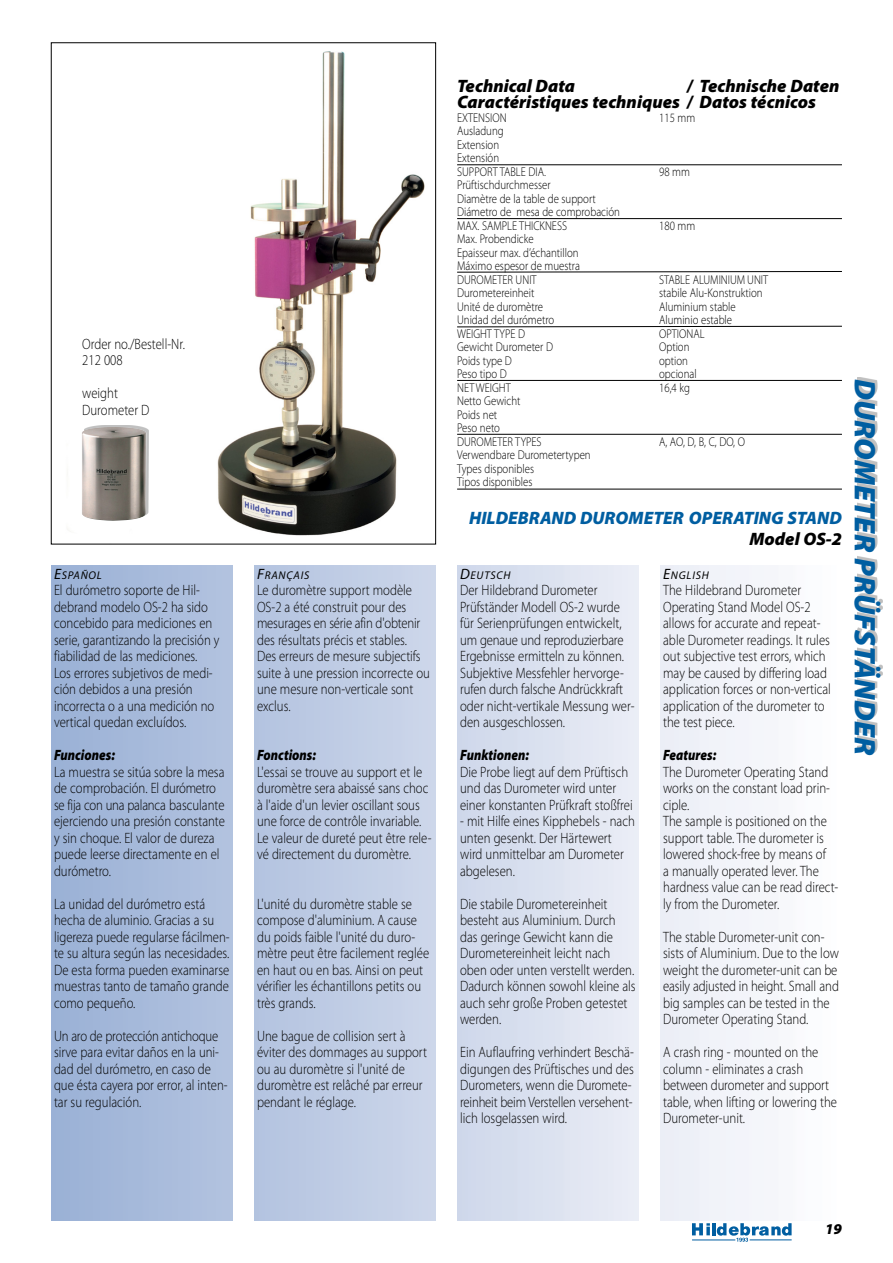
<style>
.page{position:relative;width:893px;height:1263px;background:#fff}
.page>*{position:absolute;margin:0;border:0;box-sizing:border-box;transform-origin:0 0}
.Titel{font:italic 900 30px "Myriad Pro";color:#005ea1}
.Untertitel{font:italic 900 18px "Myriad Pro";color:#000}
.t1{font:italic 900 18px "Myriad Pro";color:#005ea1}
.Text{font:300 15px/16.5px "Myriad Pro";color:#000;scale:.85 1}
.Text-2{font:italic 900 15px "Myriad Pro";color:#000;scale:.85 1}
.Text-3{font:italic 900 15px "Myriad Pro";color:#000}
.Tabelle{font:300 12.75px "Myriad Pro";color:#000;scale:.85 1}
.Text-4{font:italic 11.25px "Myriad Pro";letter-spacing:.065em;color:#000}
.s1{font-size:15px}
</style>
<div class="page">
<svg style="left:692px;top:1223px;width:18px;height:12px"></svg>
<hr style="left:712px;top:1223px;width:4px;height:12px;background:#005ea1">
<svg style="left:717px;top:1223px;width:75px;height:19px"></svg>
<hr style="left:692px;top:1240px;width:43px;height:1px;background:#005ea1">
<hr style="left:750px;top:1239px;width:42px;height:1px;background:#005ea1">
<div style="left:51px;top:566px;width:182px;height:654px;background:#a6b9da"></div>
<div style="left:254px;top:566px;width:182px;height:654px;background:linear-gradient(to right,#b3c3e0,#cdd7ea)"></div>
<div style="left:457px;top:566px;width:182px;height:654px;background:linear-gradient(to right,#ced7ea,#ebedf6)"></div>
<div style="left:660px;top:566px;width:182px;height:654px;background:#f4f5fa"></div>
<img style="left:217px;top:51px;width:208px;height:485px">
<hr style="left:457px;top:165px;width:385px;height:1px;background:#000">
<hr style="left:457px;top:218px;width:385px;height:1px;background:#000">
<svg style="left:457px;top:271px;width:385px;height:1px"></svg>
<svg style="left:457px;top:326px;width:385px;height:1px"></svg>
<hr style="left:457px;top:380px;width:385px;height:1px;background:#000">
<hr style="left:457px;top:434px;width:385px;height:1px;background:#000">
<hr style="left:457px;top:489px;width:385px;height:1px;background:#000">
<div style="left:856px;top:377px;width:27px;height:376px;background:#000;opacity:.25"></div>
<div style="left:84px;top:425px;width:65px;height:94px;background:#000;opacity:.25"></div>
<img style="left:82px;top:427px;width:64px;height:94px">
<p class="Text" style="left:82px;top:335px;width:122px">Order no./Bestell-Nr.</p>
<p class="Text" style="left:82px;top:352px;width:49px">212 008</p>
<p class="Text" style="left:82px;top:385px;width:43px">weight</p>
<p class="Text" style="left:82px;top:401px;width:81px">Durometer D</p>
<p class="Text-4" style="left:54px;top:568px;width:49px"><span class="s1">E</span>SPAÑOL</p>
<p class="Text" style="left:54px;top:582px;width:196px">El durómetro soporte de Hil&shy;debrand modelo OS-2 ha sido concebido para mediciones en serie, garantizando la precisión y fiabilidad de las mediciones.</p>
<p class="Text" style="left:54px;top:664px;width:190px">Los errores subjetivos de medi&shy;ción debidos a una presión incorrecta o a una medición no vertical quedan excluídos.</p>
<p class="Text-2" style="left:54px;top:745px;width:73px">Funciones:</p>
<p class="Text" style="left:54px;top:763px;width:203px">La muestra se sitúa sobre la mesa de comprobación. El durómetro se fija con una palanca basculante ejerciendo una presión constante y sin choque. El valor de dureza puede leerse directamente en el durómetro.</p>
<p class="Text" style="left:54px;top:895px;width:208px">La unidad del durómetro está hecha de aluminio. Gracias a su ligereza puede regularse fácilmen&shy;te su altura según las necesidades.<br>De esta forma pueden examinarse muestras tanto de tamaño grande como pequeño.</p>
<p class="Text" style="left:54px;top:1027px;width:206px">Un aro de protección antichoque sirve para evitar daños en la uni&shy;dad del durómetro, en caso de que ésta cayera por error, al inten&shy;tar su regulación.</p>
<p class="Text-4" style="left:257px;top:568px;width:54px"><span class="s1">F</span>RANÇAIS</p>
<p class="Text" style="left:257px;top:582px;width:194px">Le duromètre support modèle<br>OS-2 a été construit pour des mesurages en série afin d'obtenir des résultats précis et stables.</p>
<p class="Text" style="left:257px;top:648px;width:205px">Des erreurs de mesure subjectifs suite à une pression incorrecte ou une mesure non-verticale sont exclus.</p>
<p class="Text-2" style="left:257px;top:745px;width:71px">Fonctions:</p>
<p class="Text" style="left:257px;top:763px;width:207px">L'essai se trouve au support et le duromètre sera abaissé sans choc à l'aide d'un levier oscillant sous une force de contrôle invariable.<br>Le valeur de dureté peut être rele&shy;vé directement du duromètre.</p>
<p class="Text" style="left:257px;top:895px;width:204px">L'unité du duromètre stable se compose d'aluminium. A cause du poids faible l'unité du duro&shy;mètre peut être facilement reglée en haut ou en bas. Ainsi on peut vérifier les échantillons petits ou très grands.</p>
<p class="Text" style="left:257px;top:1027px;width:201px">Une bague de collision sert à éviter des dommages au support ou au duromètre si l'unité de duromètre est relâché par erreur pendant le réglage.</p>
<p class="Untertitel" style="left:457px;top:74px;width:119px">Technical Data</p>
<p class="Untertitel" style="left:687px;top:74px;width:154px">/ Technische Daten</p>
<p class="Untertitel" style="left:457px;top:90px;width:360px">Caractéristiques techniques / Datos técnicos</p>
<p class="Tabelle" style="left:457px;top:110px;width:60px">EXTENSION</p>
<p class="Tabelle" style="left:659px;top:110px;width:44px">115 mm</p>
<p class="Tabelle" style="left:457px;top:123px;width:56px">Ausladung</p>
<p class="Tabelle" style="left:457px;top:137px;width:51px">Extension</p>
<p class="Tabelle" style="left:457px;top:150px;width:51px">Extensión</p>
<p class="Tabelle" style="left:457px;top:164px;width:106px">SUPPORT TABLE DIA.</p>
<p class="Tabelle" style="left:659px;top:164px;width:38px">98 mm</p>
<p class="Tabelle" style="left:457px;top:177px;width:111px">Prüftischdurchmesser</p>
<p class="Tabelle" style="left:457px;top:191px;width:165px">Diamètre de la table de support</p>
<p class="Tabelle" style="left:457px;top:204px;width:193px">Diámetro de mesa de comprobación</p>
<p class="Tabelle" style="left:457px;top:218px;width:131px">MAX. SAMPLE THICKNESS</p>
<p class="Tabelle" style="left:659px;top:218px;width:44px">180 mm</p>
<p class="Tabelle" style="left:457px;top:231px;width:92px">Max. Probendicke</p>
<p class="Tabelle" style="left:457px;top:245px;width:145px">Epaisseur max. d’échantillon</p>
<p class="Tabelle" style="left:457px;top:258px;width:146px">Máximo espesor de muestra</p>
<p class="Tabelle" style="left:457px;top:272px;width:95px">DUROMETER UNIT</p>
<p class="Tabelle" style="left:659px;top:272px;width:130px">STABLE ALUMINIUM UNIT</p>
<p class="Tabelle" style="left:457px;top:285px;width:93px">Durometereinheit</p>
<p class="Tabelle" style="left:659px;top:285px;width:123px">stabile Alu-Konstruktion</p>
<p class="Tabelle" style="left:457px;top:299px;width:103px">Unité de duromètre</p>
<p class="Tabelle" style="left:659px;top:299px;width:92px">Aluminium stable</p>
<p class="Tabelle" style="left:457px;top:312px;width:116px">Unidad del durómetro</p>
<p class="Tabelle" style="left:659px;top:312px;width:87px">Aluminio estable</p>
<p class="Tabelle" style="left:457px;top:326px;width:82px">WEIGHT TYPE D</p>
<p class="Tabelle" style="left:659px;top:326px;width:55px">OPTIONAL</p>
<p class="Tabelle" style="left:457px;top:339px;width:114px">Gewicht Durometer D</p>
<p class="Tabelle" style="left:659px;top:339px;width:37px">Option</p>
<p class="Tabelle" style="left:457px;top:353px;width:66px">Poids type D</p>
<p class="Tabelle" style="left:659px;top:353px;width:36px">option</p>
<p class="Tabelle" style="left:457px;top:366px;width:60px">Peso tipo D</p>
<p class="Tabelle" style="left:659px;top:366px;width:46px">opcional</p>
<p class="Tabelle" style="left:457px;top:380px;width:65px">NET WEIGHT</p>
<p class="Tabelle" style="left:659px;top:380px;width:38px">16,4 kg</p>
<p class="Tabelle" style="left:457px;top:393px;width:76px">Netto Gewicht</p>
<p class="Tabelle" style="left:457px;top:407px;width:49px">Poids net</p>
<p class="Tabelle" style="left:457px;top:420px;width:52px">Peso neto</p>
<p class="Tabelle" style="left:457px;top:434px;width:101px">DUROMETER TYPES</p>
<p class="Tabelle" style="left:659px;top:434px;width:103px">A, AO, D, B, C, DO, O</p>
<p class="Tabelle" style="left:457px;top:447px;width:159px">Verwendbare Durometertypen</p>
<p class="Tabelle" style="left:457px;top:461px;width:92px">Types disponibles</p>
<p class="Tabelle" style="left:457px;top:474px;width:90px">Tipos disponibles</p>
<p class="t1" style="left:469px;top:506px;width:374px">HILDEBRAND DUROMETER OPERATING STAND</p>
<p class="Untertitel" style="left:749px;top:527px;width:94px">Model OS-2</p>
<p class="Text-4" style="left:460px;top:568px;width:52px"><span class="s1">D</span>EUTSCH</p>
<p class="Text" style="left:460px;top:582px;width:194px">Der Hildebrand Durometer<br>Prüfständer Modell OS-2 wurde für Serienprüfungen entwickelt, um genaue und reproduzierbare<br>Ergebnisse ermitteln zu können.</p>
<p class="Text" style="left:460px;top:664px;width:207px">Subjektive Messfehler hervorge&shy;rufen durch falsche Andrückkraft oder nicht-vertikale Messung wer&shy;den ausgeschlossen.</p>
<p class="Text-2" style="left:460px;top:745px;width:83px">Funktionen:</p>
<p class="Text" style="left:460px;top:763px;width:205px">Die Probe liegt auf dem Prüftisch und das Durometer wird unter einer konstanten Prüfkraft stoßfrei</p>
<p class="Text" style="left:460px;top:813px;width:207px">- mit Hilfe eines Kipphebels - nach unten gesenkt. Der Härtewert wird unmittelbar am Durometer abgelesen.</p>
<p class="Text" style="left:460px;top:895px;width:208px">Die stabile Durometereinheit besteht aus Aluminium. Durch das geringe Gewicht kann die<br>Durometereinheit leicht nach oben oder unten verstellt werden.<br>Dadurch können sowohl kleine als auch sehr große Proben getestet werden.</p>
<p class="Text" style="left:460px;top:1044px;width:206px">Ein Auflaufring verhindert Beschä&shy;digungen des Prüftisches und des<br>Durometers, wenn die Duromete&shy;reinheit beim Verstellen versehent&shy;lich losgelassen wird.</p>
<p class="Text-4" style="left:663px;top:568px;width:47px"><span class="s1">E</span>NGLISH</p>
<p class="Text" style="left:663px;top:582px;width:199px">The Hildebrand Durometer<br>Operating Stand Model OS-2 allows for accurate and repeat&shy;able Durometer readings. It rules out subjective test errors, which may be caused by differing load application forces or non-vertical application of the durometer to the test piece.</p>
<p class="Text-2" style="left:663px;top:745px;width:64px">Features:</p>
<p class="Text" style="left:663px;top:763px;width:198px;text-align:justify">The Durometer Operating Stand works on the constant load prin&shy;ciple.</p>
<p class="Text" style="left:663px;top:813px;width:208px">The sample is positioned on the support table. The durometer is lowered shock-free by means of<br>a manually operated lever. The hardness value can be read direct&shy;ly from the Durometer.</p>
<p class="Text" style="left:663px;top:928px;width:208px">The stable Durometer-unit con&shy;sists of Aluminium. Due to the low weight the durometer-unit can be easily adjusted in height. Small and big samples can be tested in the<br>Durometer Operating Stand.</p>
<p class="Text" style="left:663px;top:1044px;width:206px">A crash ring - mounted on the column - eliminates a crash between durometer and support table, when lifting or lowering the<br>Durometer-unit.</p>
<p class="Titel" style="left:885px;top:379px;width:378px;rotate:90deg">DUROMETER PRÜFSTÄNDER</p>
<p class="Text-3" style="left:825px;top:1219px;width:18px">19</p>
</div>
